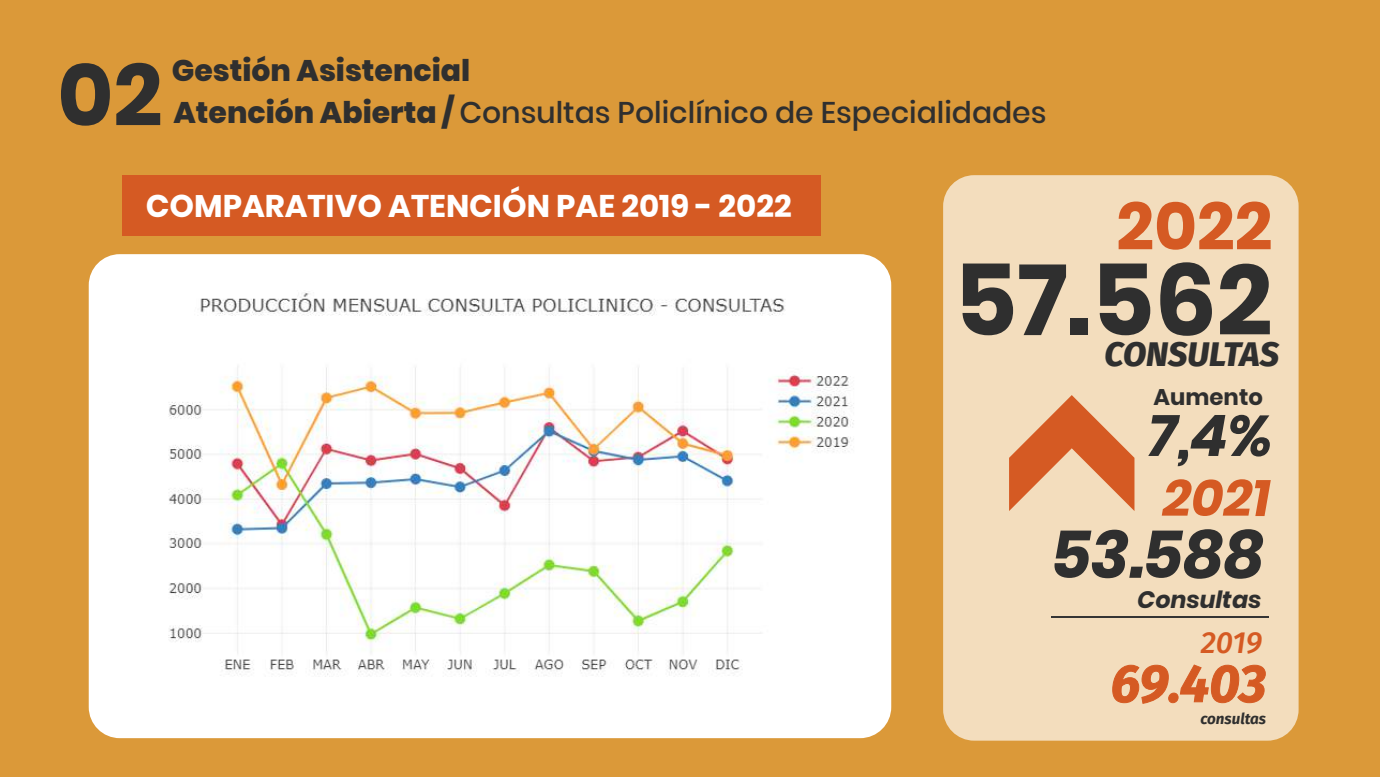
<style>
.page{position:relative;width:1380px;height:777px;background:#fff}
.page>*{position:absolute;margin:0;border:0;box-sizing:border-box;transform-origin:0 0}
.t1{font:700 98.75px "Poppins";color:#2f2f2f}
.t2{font:700 87.06px "Poppins";color:#2f2f2f}
.t3{font:700 66.69px "Poppins";color:#d55a23}
.t4{font:italic 700 65.12px "Poppins";color:#2f2f2f}
.t5{font:italic 700 57.19px "Poppins";color:#2f2f2f}
.t6{font:italic 700 52.94px "Fira Sans";color:#d55a23}
.t7{font:italic 700 50.81px "Poppins";color:#d55a23}
.t8{font:italic 800 34.06px "Fira Sans";color:#2f2f2f}
.t9{font:700 31.25px "Poppins";color:#fff}
.t10{font:italic 500 30.5px "Fira Sans";color:#d55a23}
.t11{font:500 29.81px/42px "Poppins";color:#2f2f2f}
.t12{font:italic 700 23.75px "Poppins";color:#2f2f2f}
.t13{font:700 22.75px "Poppins";color:#2f2f2f}
.t14{font:italic 700 15.25px "Fira Sans";color:#2f2f2f}
.s1{font-weight:800}
</style>
<div class="page">
<div style="left:0;top:0;width:1380px;height:776px;background:#db9939"></div>
<div style="left:89px;top:254px;width:802px;height:483px;background:#fff;border-radius:31px"></div>
<img style="left:168px;top:293px;width:686px;height:384px">
<div style="left:122px;top:175px;width:699px;height:61px;background:#d55a23"></div>
<div style="left:943px;top:175px;width:356px;height:565px;background:#f3ddbd;border-radius:31px"></div>
<svg style="left:1112px;top:664px;width:57px;height:39px"></svg>
<div style="left:1168px;top:692px;width:10px;height:10px;border:1px solid #d55a23;border-radius:4px"></div>
<svg style="left:1180px;top:664px;width:86px;height:39px"></svg>
<hr style="left:1051px;top:616px;width:218px;height:1px;background:#353535">
<svg style="left:1009px;top:395px;width:125px;height:116px"></svg>
<h2 class="t2" style="left:57px;top:45px;width:107px">02</h2>
<p class="t11" style="left:172px;top:50px;width:876px"><span class="s1">Gestión Asistencial<br>Atención Abierta /</span> Consultas Policlínico de Especialidades</p>
<p class="t9" style="left:146px;top:188px;width:647px">COMPARATIVO ATENCIÓN PAE 2019 - 2022</p>
<h3 class="t3" style="left:1116px;top:188px;width:158px">2022</h3>
<h1 class="t1" style="left:954px;top:243px;width:320px">57.562</h1>
<p class="t8" style="left:1104px;top:324px;width:176px">CONSULTAS</p>
<p class="t13" style="left:1154px;top:383px;width:111px">Aumento</p>
<h3 class="t5" style="left:1149px;top:402px;width:126px">7,4%</h3>
<h3 class="t7" style="left:1163px;top:468px;width:109px">2021</h3>
<h3 class="t4" style="left:1052px;top:517px;width:213px">53.588</h3>
<p class="t12" style="left:1137px;top:585px;width:125px">Consultas</p>
<p class="t10" style="left:1201px;top:617px;width:63px">2019</p>
<h3 class="t6" style="left:1111px;top:638px;width:157px">69.403</h3>
<p class="t14" style="left:1200px;top:705px;width:67px">consultas</p>
</div>
